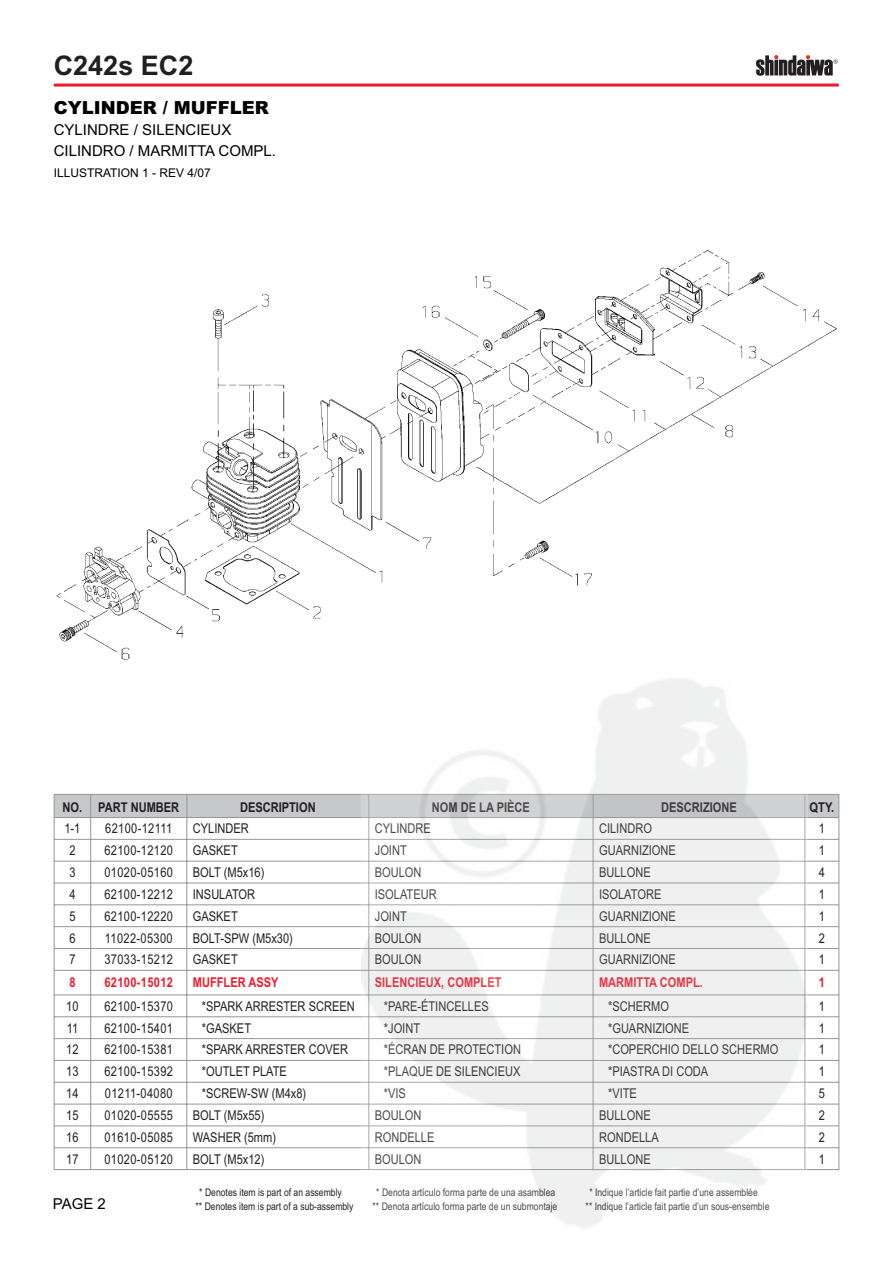
<style>
.page{position:relative;width:893px;height:1263px;background:#fff}
.page>*{position:absolute;margin:0;border:0;box-sizing:border-box;transform-origin:0 0}
.t1{font:700 27px "Arial";color:#231f20}
.t2{font:900 18px "Arial";color:#000}
.t3{font:15px/21px "Arial";color:#000}
.t4{font:13.5px "Arial Narrow";color:#231f20}
.t5{font:13.5px "Arial Narrow";letter-spacing:.025em;color:#231f20}
.t6{font:700 13.5px "Arial Narrow";color:#231f20}
.t7{font:700 13.5px "Arial Narrow";color:#ee1b2c}
.t8{font:700 13.5px "Arial Narrow";letter-spacing:.025em;color:#ee1b2c}
.t9{font:12px "Arial";color:#000}
.t10{font:10.5px "Arial Narrow";color:#231f20}
</style>
<div class="page">
<hr style="left:54px;top:84px;width:785px;height:3px;background:#ee1b2c">
<svg style="left:756px;top:55px;width:81px;height:21px"></svg>
<img style="left:56px;top:250px;width:781px;height:410px">
<svg style="left:54px;top:794px;width:785px;height:375px"></svg>
<hr style="left:54px;top:1169px;width:751px;height:1px;background:#939598">
<hr style="left:805px;top:1169px;width:34px;height:1px;background:#939598">
<img style="left:361px;top:679px;width:447px;height:550px">
<h1 class="t1" style="left:54px;top:49px;width:141px">C242s EC2</h1>
<h2 class="t2" style="left:54px;top:98px;width:217px">CYLINDER / MUFFLER</h2>
<p class="t3" style="left:54px;top:120px;width:224px">CYLINDRE / SILENCIEUX<br>CILINDRO / MARMITTA COMPL.</p>
<p class="t9" style="left:54px;top:166px;width:159px">ILLUSTRATION 1 - REV 4/07</p>
<p class="t6" style="left:63px;top:799px;width:118px">NO. PART NUMBER</p>
<p class="t6" style="left:240px;top:799px;width:77px">DESCRIPTION</p>
<p class="t6" style="left:432px;top:799px;width:100px">NOM DE LA PIÈCE</p>
<p class="t6" style="left:661px;top:799px;width:77px">DESCRIZIONE</p>
<p class="t6" style="left:809px;top:799px;width:26px">QTY.</p>
<p class="t4" style="left:64px;top:824px;width:17px">1-1</p>
<p class="t5" style="left:105px;top:824px;width:69px">62100-12111</p>
<p class="t4" style="left:193px;top:824px;width:57px">CYLINDER</p>
<p class="t4" style="left:375px;top:824px;width:57px">CYLINDRE</p>
<p class="t4" style="left:599px;top:824px;width:54px">CILINDRO</p>
<p class="t4" style="left:819px;top:824px;width:8px">1</p>
<p class="t4" style="left:69px;top:846px;width:8px">2</p>
<p class="t5" style="left:104px;top:846px;width:70px">62100-12120</p>
<p class="t4" style="left:193px;top:846px;width:46px">GASKET</p>
<p class="t4" style="left:375px;top:846px;width:33px">JOINT</p>
<p class="t4" style="left:599px;top:846px;width:78px">GUARNIZIONE</p>
<p class="t4" style="left:819px;top:846px;width:8px">1</p>
<p class="t4" style="left:69px;top:867px;width:8px">3</p>
<p class="t5" style="left:104px;top:867px;width:70px">01020-05160</p>
<p class="t4" style="left:193px;top:867px;width:73px">BOLT (M5x16)</p>
<p class="t4" style="left:375px;top:867px;width:48px">BOULON</p>
<p class="t4" style="left:599px;top:867px;width:53px">BULLONE</p>
<p class="t4" style="left:819px;top:867px;width:8px">4</p>
<p class="t4" style="left:69px;top:889px;width:8px">4</p>
<p class="t5" style="left:104px;top:889px;width:70px">62100-12212</p>
<p class="t4" style="left:193px;top:889px;width:64px">INSULATOR</p>
<p class="t4" style="left:375px;top:889px;width:63px">ISOLATEUR</p>
<p class="t4" style="left:599px;top:889px;width:64px">ISOLATORE</p>
<p class="t4" style="left:819px;top:889px;width:8px">1</p>
<p class="t4" style="left:69px;top:911px;width:8px">5</p>
<p class="t5" style="left:104px;top:911px;width:70px">62100-12220</p>
<p class="t4" style="left:193px;top:911px;width:46px">GASKET</p>
<p class="t4" style="left:375px;top:911px;width:33px">JOINT</p>
<p class="t4" style="left:599px;top:911px;width:78px">GUARNIZIONE</p>
<p class="t4" style="left:819px;top:911px;width:8px">1</p>
<p class="t4" style="left:69px;top:933px;width:8px">6</p>
<p class="t5" style="left:105px;top:933px;width:69px">11022-05300</p>
<p class="t4" style="left:193px;top:933px;width:102px">BOLT-SPW (M5x30)</p>
<p class="t4" style="left:375px;top:933px;width:48px">BOULON</p>
<p class="t4" style="left:599px;top:933px;width:53px">BULLONE</p>
<p class="t4" style="left:819px;top:933px;width:8px">2</p>
<p class="t4" style="left:69px;top:955px;width:8px">7</p>
<p class="t5" style="left:104px;top:955px;width:70px">37033-15212</p>
<p class="t4" style="left:193px;top:955px;width:46px">GASKET</p>
<p class="t4" style="left:375px;top:955px;width:48px">BOULON</p>
<p class="t4" style="left:599px;top:955px;width:78px">GUARNIZIONE</p>
<p class="t4" style="left:819px;top:955px;width:8px">1</p>
<p class="t7" style="left:69px;top:975px;width:8px">8</p>
<p class="t8" style="left:104px;top:975px;width:70px">62100-15012</p>
<p class="t7" style="left:193px;top:975px;width:87px">MUFFLER ASSY</p>
<p class="t7" style="left:375px;top:975px;width:128px">SILENCIEUX, COMPLET</p>
<p class="t7" style="left:599px;top:975px;width:105px">MARMITTA COMPL.</p>
<p class="t7" style="left:819px;top:975px;width:8px">1</p>
<p class="t4" style="left:66px;top:1001px;width:14px">10</p>
<p class="t5" style="left:104px;top:1001px;width:70px">62100-15370</p>
<p class="t4" style="left:202px;top:1001px;width:154px">*SPARK ARRESTER SCREEN</p>
<p class="t4" style="left:384px;top:1001px;width:107px">*PARE-ÉTINCELLES</p>
<p class="t4" style="left:608px;top:1001px;width:62px">*SCHERMO</p>
<p class="t4" style="left:819px;top:1001px;width:8px">1</p>
<p class="t4" style="left:67px;top:1023px;width:13px">11</p>
<p class="t5" style="left:104px;top:1023px;width:70px">62100-15401</p>
<p class="t4" style="left:202px;top:1023px;width:51px">*GASKET</p>
<p class="t4" style="left:384px;top:1023px;width:38px">*JOINT</p>
<p class="t4" style="left:608px;top:1023px;width:83px">*GUARNIZIONE</p>
<p class="t4" style="left:819px;top:1023px;width:8px">1</p>
<p class="t4" style="left:66px;top:1045px;width:14px">12</p>
<p class="t5" style="left:104px;top:1045px;width:70px">62100-15381</p>
<p class="t4" style="left:202px;top:1045px;width:148px">*SPARK ARRESTER COVER</p>
<p class="t4" style="left:384px;top:1045px;width:139px">*ÉCRAN DE PROTECTION</p>
<p class="t4" style="left:608px;top:1045px;width:172px">*COPERCHIO DELLO SCHERMO</p>
<p class="t4" style="left:819px;top:1045px;width:8px">1</p>
<p class="t4" style="left:66px;top:1067px;width:14px">13</p>
<p class="t5" style="left:104px;top:1067px;width:70px">62100-15392</p>
<p class="t4" style="left:202px;top:1067px;width:87px">*OUTLET PLATE</p>
<p class="t4" style="left:384px;top:1067px;width:138px">*PLAQUE DE SILENCIEUX</p>
<p class="t4" style="left:608px;top:1067px;width:102px">*PIASTRA DI CODA</p>
<p class="t4" style="left:819px;top:1067px;width:8px">1</p>
<p class="t4" style="left:66px;top:1088px;width:14px">14</p>
<p class="t5" style="left:105px;top:1088px;width:69px">01211-04080</p>
<p class="t4" style="left:202px;top:1088px;width:106px">*SCREW-SW (M4x8)</p>
<p class="t4" style="left:384px;top:1088px;width:24px">*VIS</p>
<p class="t4" style="left:608px;top:1088px;width:30px">*VITE</p>
<p class="t4" style="left:819px;top:1088px;width:8px">5</p>
<p class="t4" style="left:66px;top:1110px;width:14px">15</p>
<p class="t5" style="left:104px;top:1110px;width:70px">01020-05555</p>
<p class="t4" style="left:193px;top:1110px;width:73px">BOLT (M5x55)</p>
<p class="t4" style="left:375px;top:1110px;width:48px">BOULON</p>
<p class="t4" style="left:599px;top:1110px;width:53px">BULLONE</p>
<p class="t4" style="left:819px;top:1110px;width:8px">2</p>
<p class="t4" style="left:66px;top:1132px;width:14px">16</p>
<p class="t5" style="left:104px;top:1132px;width:70px">01610-05085</p>
<p class="t4" style="left:193px;top:1132px;width:85px">WASHER (5mm)</p>
<p class="t4" style="left:375px;top:1132px;width:61px">RONDELLE</p>
<p class="t4" style="left:599px;top:1132px;width:61px">RONDELLA</p>
<p class="t4" style="left:819px;top:1132px;width:8px">2</p>
<p class="t4" style="left:66px;top:1154px;width:14px">17</p>
<p class="t5" style="left:104px;top:1154px;width:70px">01020-05120</p>
<p class="t4" style="left:193px;top:1154px;width:73px">BOLT (M5x12)</p>
<p class="t4" style="left:375px;top:1154px;width:48px">BOULON</p>
<p class="t4" style="left:599px;top:1154px;width:53px">BULLONE</p>
<p class="t4" style="left:819px;top:1154px;width:8px">1</p>
<p class="t10" style="left:199px;top:1189px;width:144px">* Denotes item is part of an assembly</p>
<p class="t10" style="left:376px;top:1189px;width:181px">* Denota artículo forma parte de una asamblea</p>
<p class="t10" style="left:589px;top:1189px;width:170px">* Indique l’article fait partie d’une assemblée</p>
<p class="t3" style="left:53px;top:1194px;width:55px">PAGE 2</p>
<p class="t10" style="left:196px;top:1202px;width:159px">** Denotes item is part of a sub-assembly</p>
<p class="t10" style="left:373px;top:1202px;width:186px">** Denota artículo forma parte de un submontaje</p>
<p class="t10" style="left:586px;top:1202px;width:185px">** Indique l’article fait partie d’un sous-ensemble</p>
</div>
